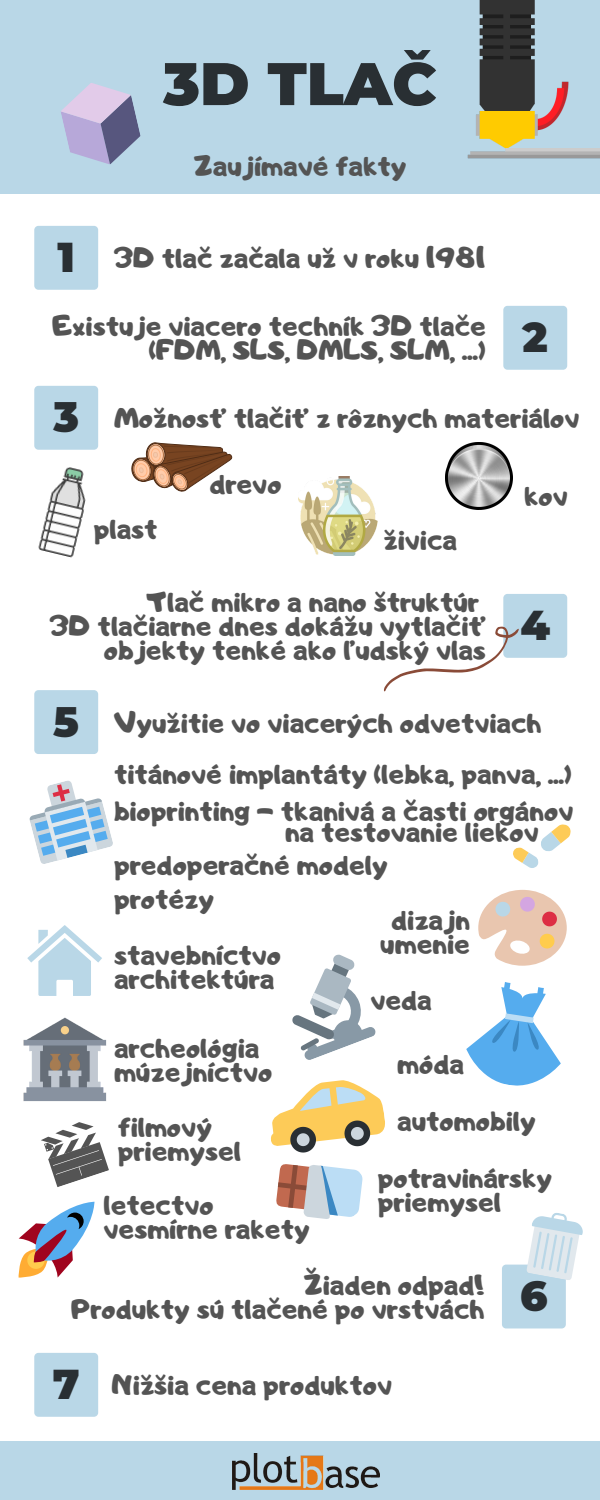
<style>
.page{position:relative;width:600px;height:1500px;background:#fff}
.page>*{position:absolute;margin:0;border:0;box-sizing:border-box;transform-origin:0 0}
.t1{font:900 60px "Montserrat";color:#292f33}
.t2{font:900 41.6px "Montserrat";color:#292f33}
.t3{font:28px/24px "Adigiana Toybox";color:#545454}
.s1{font-family:"Montserrat";font-weight:900;font-size:41.6px;color:#292f33}
</style>
<div class="page">
<div style="left:0;top:1441px;width:600px;height:59px;background:#b9d7e7"></div>
<div style="left:0;top:0;width:600px;height:194px;background:#b9d7e7"></div>
<img style="left:232px;top:1453px;width:147px;height:37px">
<div style="left:34px;top:226px;width:64px;height:64px;background:#b9d7e7;border-radius:4px"></div>
<div style="left:503px;top:306px;width:64px;height:64px;background:#b9d7e7;border-radius:4px"></div>
<div style="left:34px;top:386px;width:64px;height:64px;background:#b9d7e7;border-radius:4px"></div>
<svg style="left:61px;top:83px;width:80px;height:82px"></svg>
<img style="left:467px;top:0;width:133px;height:158px">
<img style="left:38px;top:467px;width:48px;height:91px">
<svg style="left:132px;top:443px;width:100px;height:48px"></svg>
<img style="left:298px;top:476px;width:80px;height:80px">
<img style="left:446px;top:443px;width:66px;height:66px">
<div style="left:34px;top:690px;width:64px;height:64px;background:#b9d7e7;border-radius:4px"></div>
<div style="left:503px;top:594px;width:64px;height:64px;background:#b9d7e7;border-radius:4px"></div>
<svg style="left:384px;top:623px;width:142px;height:69px"></svg>
<svg style="left:29px;top:780px;width:84px;height:84px"></svg>
<svg style="left:513px;top:824px;width:58px;height:44px"></svg>
<svg style="left:27px;top:925px;width:75px;height:71px"></svg>
<svg style="left:478px;top:890px;width:89px;height:76px"></svg>
<svg style="left:292px;top:954px;width:84px;height:106px"></svg>
<svg style="left:466px;top:982px;width:95px;height:104px"></svg>
<img style="left:23px;top:1017px;width:84px;height:85px">
<svg style="left:41px;top:1122px;width:68px;height:65px"></svg>
<svg style="left:271px;top:1080px;width:114px;height:139px"></svg>
<div style="left:502px;top:1265px;width:64px;height:63px;background:#b9d7e7;border-radius:4px"></div>
<svg style="left:524px;top:1213px;width:59px;height:67px"></svg>
<div style="left:34px;top:1353px;width:64px;height:64px;background:#b9d7e7;border-radius:4px"></div>
<svg style="left:19px;top:1202px;width:75px;height:76px"></svg>
<h1 class="t1" style="left:163px;top:47px;width:275px">3D TLAČ</h1>
<h2 class="t2" style="left:57px;top:232px;width:19px">1</h2>
<p class="t3" style="left:193px;top:154px;width:215px">Zaujímavé fakty</p>
<p class="t3" style="left:114px;top:246px;width:373px">3D tlač začala už v roku 1981</p>
<p class="t3" style="left:52px;top:313px;width:435px;text-align:right">Existuje viacero techník 3D tlače (FDM, SLS, DMLS, SLM, ...)</p>
<h2 class="t2" style="left:523px;top:312px;width:27px">2</h2>
<h2 class="t2" style="left:53px;top:392px;width:27px">3</h2>
<p class="t3" style="left:114px;top:405px;width:467px">Možnosť tlačiť z rôznych materiálov</p>
<p class="t3" style="left:94px;top:517px;width:65px">plast</p>
<p class="t3" style="left:209px;top:471px;width:74px">drevo</p>
<p class="t3" style="left:384px;top:527px;width:75px">živica</p>
<p class="t3" style="left:524px;top:484px;width:45px">kov</p>
<p class="t3" style="left:50px;top:590px;width:438px;text-align:right">Tlač mikro a nano štruktúr<br>3D tlačiarne dnes dokážu vytlačiť objekty tenké ako ľudský vlas</p>
<h2 class="t2" style="left:520px;top:600px;width:31px">4</h2>
<h2 class="t2" style="left:53px;top:696px;width:27px">5</h2>
<p class="t3" style="left:114px;top:710px;width:429px">Využitie vo viacerých odvetviach</p>
<p class="t3" style="left:114px;top:754px;width:461px;line-height:37.6px">titánové implantáty (lebka, panva, ...) bioprinting - tkanivá a časti orgánov</p>
<p class="t3" style="left:114px;top:815px;width:426px;line-height:33.3px;text-indent:171px">na testovanie liekov predoperačné modely<br>protézy</p>
<p class="t3" style="left:114px;top:943px;width:169px">stavebníctvo architektúra</p>
<p class="t3" style="left:380px;top:907px;width:91px;text-align:center">dizajn umenie</p>
<p class="t3" style="left:370px;top:987px;width:63px">veda</p>
<p class="t3" style="left:114px;top:1035px;width:160px">archeológia múzejníctvo</p>
<p class="t3" style="left:118px;top:1114px;width:96px">filmový</p>
<p class="t3" style="left:397px;top:1108px;width:140px">automobily</p>
<p class="t3" style="left:118px;top:1138px;width:125px">priemysel</p>
<p class="t3" style="left:378px;top:1165px;width:176px">potravinársky priemysel</p>
<p class="t3" style="left:397px;top:1051px;width:68px">móda</p>
<p class="t3" style="left:103px;top:1192px;width:208px">letectvo vesmírne rakety</p>
<p class="t3" style="left:71px;top:1272px;width:415px;text-align:right">Žiaden odpad!<br>Produkty sú tlačené po vrstvách</p>
<p class="t3" style="left:53px;top:1373px;width:341px"><span class="s1">7</span> Nižšia cena produktov</p>
<h2 class="t2" style="left:520px;top:1271px;width:29px">6</h2>
</div>
